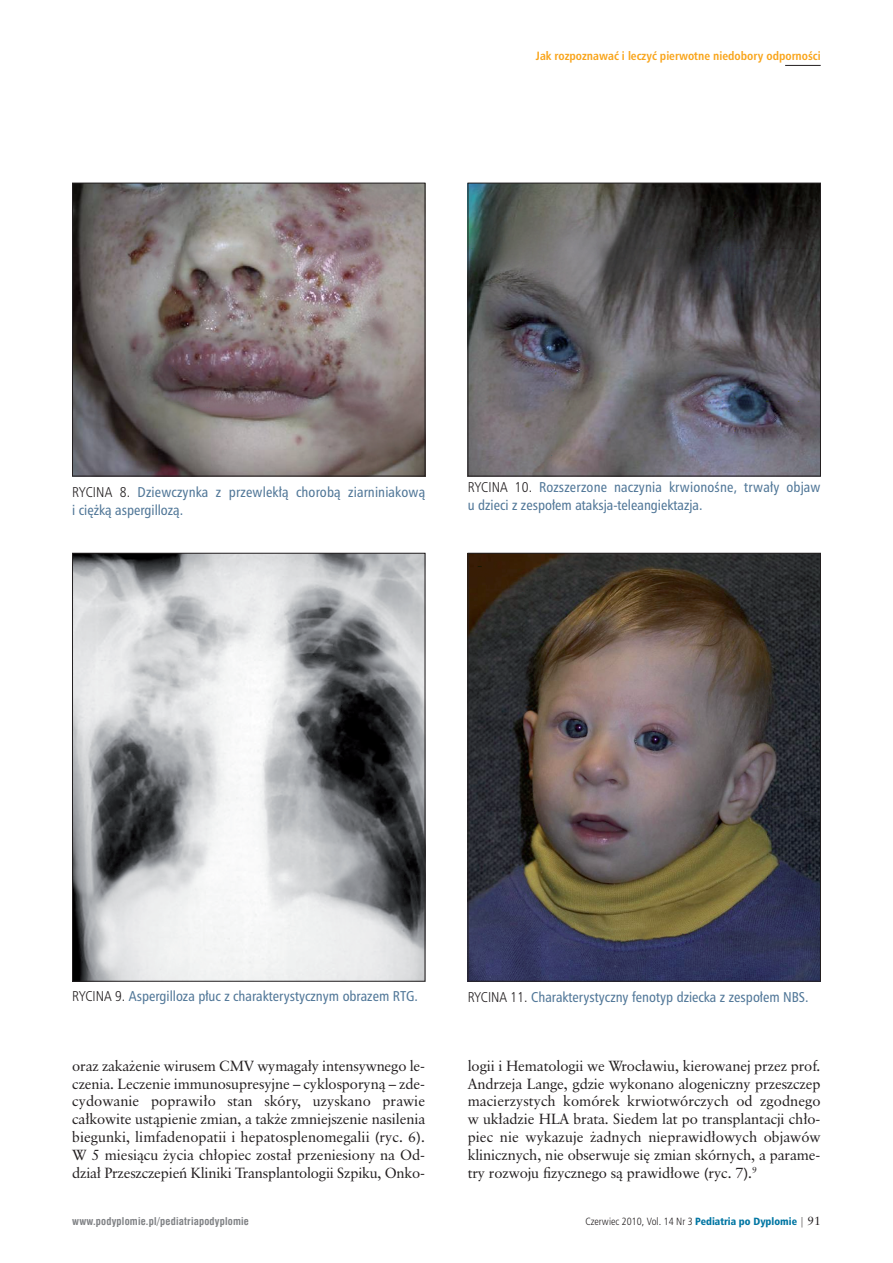
<style>
.page{position:relative;width:893px;height:1263px;background:#fff}
.page>*{position:absolute;margin:0;border:0;box-sizing:border-box;transform-origin:0 0}
.t1{font:14.7px/17.9px "Class Garmnd EU";letter-spacing:-.01em;color:#231f20;text-align:justify}
.t2{font:14.25px/18px "Humnst 777 Cn EU";color:#517798}
.t3{font:700 12px "Humnst 777 Cn EU";color:#f9a51b}
.t4{font:10.5px "Humnst 777 Lt Cn EU";color:#231f20}
.t5{font:700 10.5px "Swis 721 Cn EU";letter-spacing:.02em;color:#808285}
.s1{font-family:"Humnst 777 Lt Cn EU";color:#231f20}
.s2{font-family:"Humnst 777 Blk Cn EU";color:#0076a3}
.s3{font-family:"Class Garmnd EU";font-size:12px}
</style>
<div class="page">
<img style="left:72px;top:64px;width:749px;height:918px">
<p class="t3" style="left:536px;top:48px;width:286px">Jak rozpoznawać i leczyć pierwotne niedobory odporności</p>
<p class="t2" style="left:72px;top:483px;width:354px"><span class="s1">RYCINA 8.</span> Dziewczynka z przewlekłą chorobą ziarniniakową i ciężką aspergillozą.</p>
<p class="t2" style="left:468px;top:478px;width:354px"><span class="s1">RYCINA 10.</span> Rozszerzone naczynia krwionośne, trwały objaw u dzieci z zespołem ataksja-teleangiektazja.</p>
<p class="t2" style="left:72px;top:987px;width:347px"><span class="s1">RYCINA 9.</span> Aspergilloza płuc z charakterystycznym obrazem RTG.</p>
<p class="t2" style="left:468px;top:987px;width:342px"><span class="s1">RYCINA 11.</span> Charakterystyczny fenotyp dziecka z zespołem NBS.</p>
<p class="t1" style="left:72px;top:1057px;width:354px">oraz zakażenie wirusem CMV wymagały intensywnego le&shy;czenia. Leczenie immunosupresyjne – cyklosporyną – zde&shy;cydowanie poprawiło stan skóry, uzyskano prawie całkowite ustąpienie zmian, a także zmniejszenie nasilenia biegunki, limfadenopatii i hepatosplenomegalii (ryc. 6).<br>W 5 miesiącu życia chłopiec został przeniesiony na Od&shy;dział Przeszczepień Kliniki Transplantologii Szpiku, Onko-</p>
<p class="t1" style="left:468px;top:1057px;width:354px">logii i Hematologii we Wrocławiu, kierowanej przez prof.<br>Andrzeja Lange, gdzie wykonano alogeniczny przeszczep macierzystych komórek krwiotwórczych od zgodnego w układzie HLA brata. Siedem lat po transplantacji chło&shy;piec nie wykazuje żadnych nieprawidłowych objawów klinicznych, nie obserwuje się zmian skórnych, a parame&shy;try rozwoju fizycznego są prawidłowe (ryc. 7).<sup>9</sup></p>
<p class="t5" style="left:72px;top:1214px;width:178px">www.podyplomie.pl/pediatriapodyplomie</p>
<p class="t4" style="left:585px;top:1215px;width:237px">Czerwiec 2010, Vol. 14 Nr 3 <span class="s2">Pediatria po Dyplomie</span> | <span class="s3">91</span></p>
</div>
